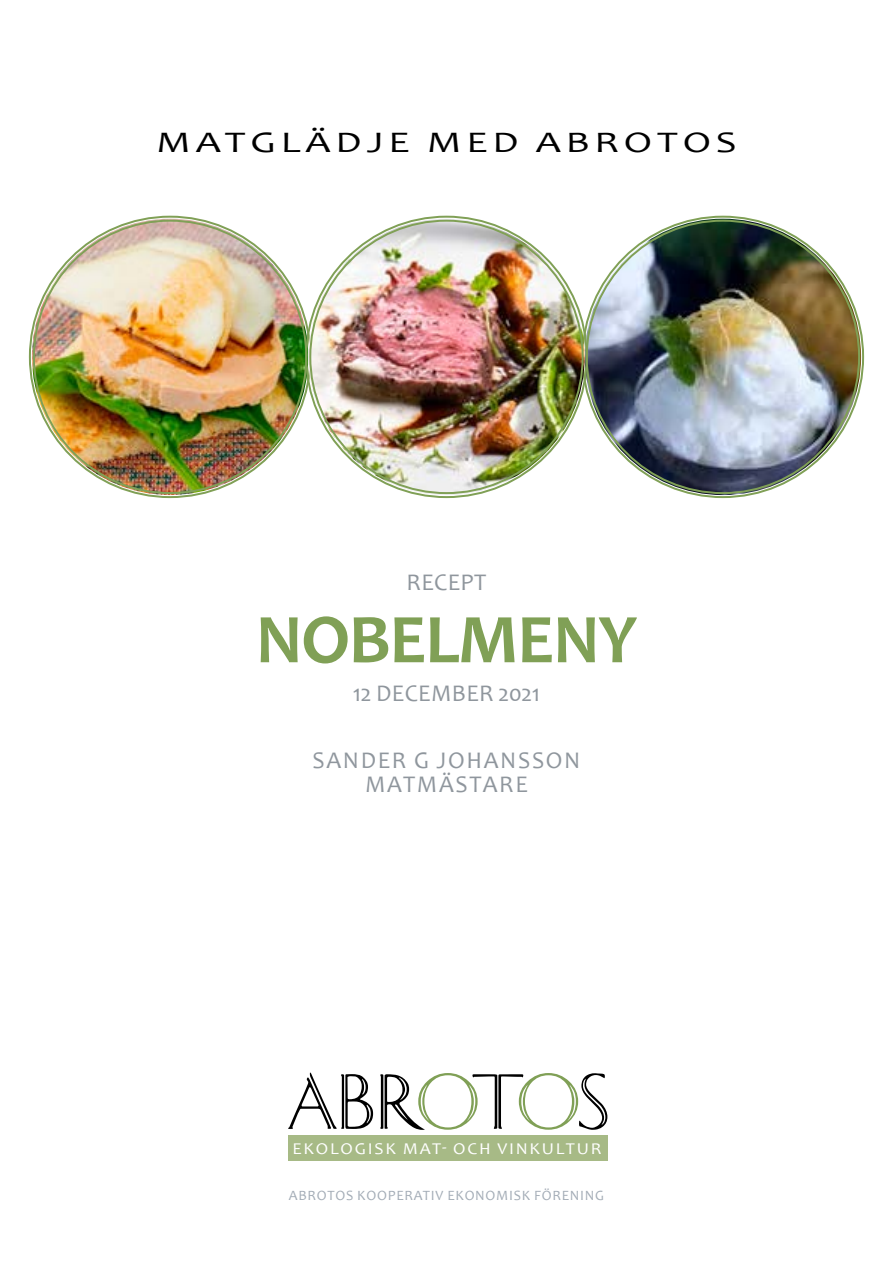
<style>
.page{position:relative;width:893px;height:1263px;background:#fff}
.page>*{position:absolute;margin:0;border:0;box-sizing:border-box;transform-origin:0 0}
.t1{font:77.7px "Caesar";letter-spacing:-.07em;color:#000}
.t2{font:700 70.5px "Candara";letter-spacing:-.02em;color:#80a056}
.t3{font:30px "Candara";letter-spacing:.12em;color:#000;scale:1.36 1}
.t4{font:24px/24px "Candara";letter-spacing:.07em;color:#8f969d;text-align:center}
.t5{font:24px "Candara";letter-spacing:.015em;color:#8f969d}
.t6{font:16.5px "Candara";letter-spacing:.1em;color:#fff;scale:1.08 1}
.t7{font:14.25px "Candara";letter-spacing:.05em;color:#a3acb6}
.s1{color:#80a056}
</style>
<div class="page">
<div style="left:288px;top:1135px;width:319px;height:26px;background:#a7ba86"></div>
<img style="left:32px;top:219px;width:276px;height:276px;border-radius:138px">
<img style="left:585px;top:219px;width:276px;height:276px;border-radius:138px">
<img style="left:308px;top:219px;width:277px;height:276px;border-radius:138px">
<h3 class="t3" style="left:156px;top:124px;width:428px">MATGLÄDJE MED ABROTOS</h3>
<h3 class="t4" style="left:407px;top:570px;width:81px">RECEPT</h3>
<h2 class="t2" style="left:256px;top:597px;width:383px">NOBELMENY</h2>
<h3 class="t5" style="left:353px;top:679px;width:189px">12 DECEMBER 2021</h3>
<h3 class="t4" style="left:313px;top:748px;width:269px">SANDER G JOHANSSON<br>MATMÄSTARE</h3>
<h1 class="t1" style="left:288px;top:1062px;width:324px">ABR<span class="s1">O</span>T<span class="s1">O</span>S</h1>
<p class="t6" style="left:292px;top:1138px;width:288px">EKOLOGISK MAT- OCH VINKULTUR</p>
<p class="t7" style="left:289px;top:1187px;width:317px">ABROTOS KOOPERATIV EKONOMISK FÖRENING</p>
</div>
